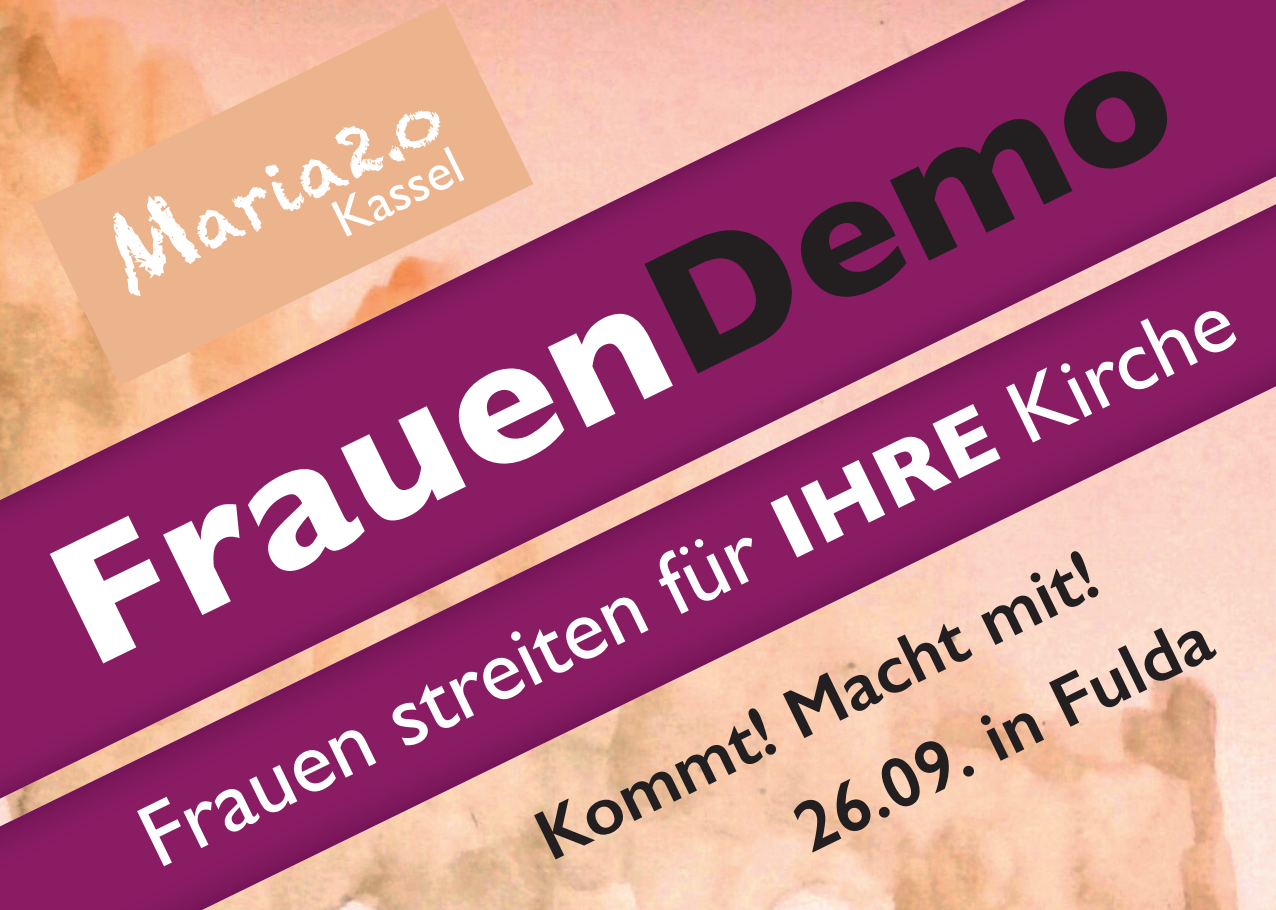
<style>
.page{position:relative;width:1276px;height:910px;background:#fff}
.page>*{position:absolute;margin:0;border:0;box-sizing:border-box;transform-origin:0 0}
.t1{font:700 180px "Gill Sans";color:#fff}
.t2{font:90px "Gill Sans";color:#fff}
.t3{font:600 72px "Gill Sans";color:#231f20}
.t4{font:72px "Chalkduster";color:#fff}
.t5{font:54px "Gill Sans";color:#fff}
.s1{color:#231f20}
.s2{font-size:108px}
.s3{font-weight:700}
</style>
<div class="page">
<img style="left:0;top:0;width:1276px;height:204px">
<img style="left:0;top:204px;width:1276px;height:706px">
<svg style="left:32px;top:3px;width:501px;height:382px;background:#e4a48a"></svg>
<h1 class="t1" style="left:0;top:487px;width:1222px;rotate:-26deg">Frauen<span class="s1">Demo</span></h1>
<p class="t4" style="left:93px;top:232px;width:365px;rotate:-26deg"><span class="s2">M</span>aria2.o</p>
<p class="t5" style="left:322px;top:194px;width:139px;rotate:-26deg">Kassel</p>
<p class="t2" style="left:121px;top:794px;width:1207px;rotate:-26deg">Frauen streiten für <span class="s3">IHRE</span> Kirche</p>
<p class="t3" style="left:521px;top:801px;width:617px;rotate:-26deg">Kommt! Macht mit!</p>
<p class="t3" style="left:780px;top:793px;width:455px;rotate:-26deg">26.09. in Fulda</p>
</div>
